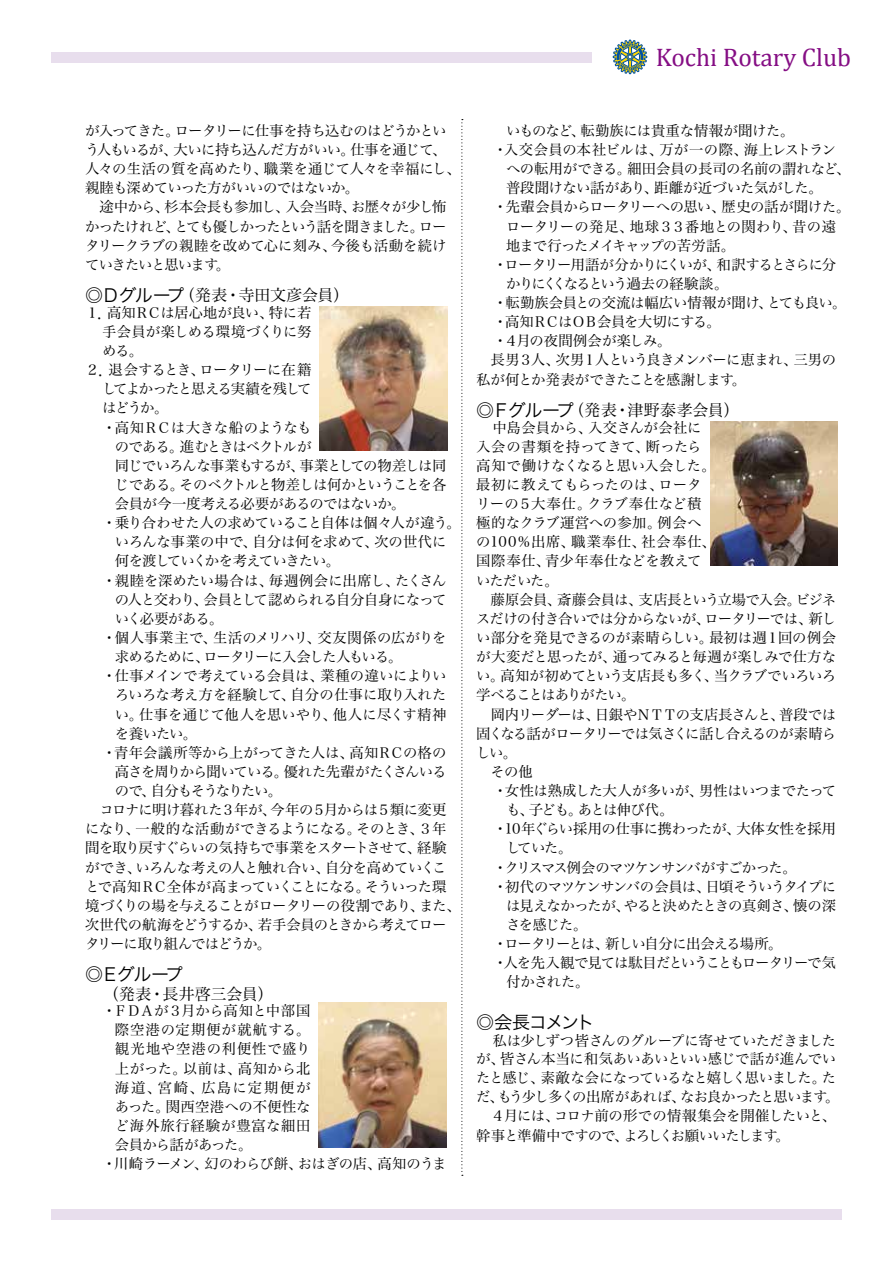
<style>
.page{position:relative;width:893px;height:1263px;background:#fff}
.page>*{position:absolute;margin:0;border:0;box-sizing:border-box;transform-origin:0 0}
.t1{font:25.5px "Cambria";color:#850e84}
.t2{font:18px "Hira Kaku Pro W3";letter-spacing:-.09em;color:#000}
.t3{font:15.9px "Hira Min Pro W3";letter-spacing:-.005em;color:#000}
.t4{font:15.9px "Hira Min Pro W3";letter-spacing:.025em;color:#000}
.t5{font:14.4px/19px "Hira Min Pro W3";letter-spacing:-.04em;color:#000}
.t6{font:14.4px "Hira Min Pro W3";letter-spacing:-.06em;color:#000}
.t7{font:14.4px "Hira Min Pro W3";letter-spacing:-.02em;color:#000}
.t8{font:14.4px "Hira Min Pro W3";letter-spacing:-.065em;color:#000}
.t9{font:14.4px "Hira Min Pro W3";letter-spacing:-.07em;color:#000}
.t10{font:14.4px "Hira Min Pro W3";letter-spacing:-.08em;color:#000}
.t11{font:14.4px "Hira Min Pro W3";color:#000}
.t12{font:14.4px "Hira Min Pro W3";letter-spacing:-.1em;color:#000}
.t13{font:14.4px "Hira Min Pro W3";letter-spacing:-.005em;color:#000}
.t14{font:14.4px "Hira Min Pro W3";letter-spacing:-.015em;color:#000}
.t15{font:14.4px "Hira Min Pro W3";letter-spacing:-.075em;color:#000}
.t16{font:14.4px "Hira Min Pro W3";letter-spacing:.01em;color:#000}
.t17{font:14.4px "Hira Min Pro W3";letter-spacing:.005em;color:#000}
.t18{font:14.4px "Hira Min Pro W3";letter-spacing:.02em;color:#000}
.t19{font:14.4px "Hira Min Pro W3";letter-spacing:-.01em;color:#000}
.t20{font:14.4px "Hira Min Pro W3";letter-spacing:-.12em;color:#000}
.t21{font:14.4px "Hira Min Pro W3";letter-spacing:.065em;color:#000}
.t22{font:14.4px "Hira Min Pro W3";letter-spacing:.06em;color:#000}
.t23{font:14.4px "Hira Min Pro W3";letter-spacing:.115em;color:#000}
.t24{font:14.4px "Hira Min Pro W3";letter-spacing:.05em;color:#000}
.s1{font-family:"Hira Kaku Pro W3";font-size:18px}
</style>
<div class="page">
<div style="left:51px;top:1209px;width:791px;height:10px;background:#e8deed"></div>
<div style="left:51px;top:52px;width:540px;height:11px;background:#e8deed"></div>
<svg style="left:613px;top:39px;width:35px;height:36px"></svg>
<img style="left:319px;top:1002px;width:127px;height:145px">
<img style="left:710px;top:421px;width:128px;height:145px">
<img style="left:320px;top:306px;width:128px;height:145px">
<svg style="left:461px;top:119px;width:2px;height:1057px"></svg>
<p class="t5" style="left:85px;top:120px;width:377px">が入ってきた。ロータリーに仕事を持ち込むのはどうかという人もいるが、大いに持ち込んだ方がいい。仕事を通じて、人々の生活の質を高めたり、職業を通じて人々を幸福にし、親睦も深めていった方がいいのではないか。<br>　途中から、杉本会長も参加し、入会当時、お歴々が少し怖かったけれど、とても優しかったという話を聞きました。ロータリークラブの親睦を改めて心に刻み、今後も活動を続けていきたいと思います。</p>
<p class="t3" style="left:85px;top:281px;width:266px"><span class="s1">◎Ｄグループ</span>（発表・寺田文彦会員）</p>
<p class="t7" style="left:85px;top:300px;width:228px">１．高知ＲＣは居心地が良い、特に若</p>
<p class="t14" style="left:102px;top:319px;width:211px">手会員が楽しめる環境づくりに努</p>
<p class="t5" style="left:102px;top:340px;width:43px">める。</p>
<p class="t5" style="left:85px;top:359px;width:228px">２．退会するとき、ロータリーに在籍</p>
<p class="t15" style="left:102px;top:377px;width:211px">してよかったと思える実績を残して</p>
<p class="t5" style="left:102px;top:397px;width:68px">はどうか。</p>
<p class="t5" style="left:102px;top:416px;width:211px">・高知ＲＣは大きな船のようなも</p>
<p class="t15" style="left:115px;top:434px;width:198px">のである。進むときはベクトルが</p>
<p class="t6" style="left:115px;top:453px;width:333px">同じでいろんな事業もするが、事業としての物差しは同</p>
<p class="t6" style="left:115px;top:472px;width:333px">じである。そのベクトルと物差しは何かということを各</p>
<p class="t5" style="left:115px;top:493px;width:292px">会員が今一度考える必要があるのではないか。</p>
<p class="t7" style="left:102px;top:510px;width:360px">・乗り合わせた人の求めていること自体は個々人が違う。</p>
<p class="t19" style="left:115px;top:530px;width:333px">いろんな事業の中で、自分は何を求めて、次の世代に</p>
<p class="t6" style="left:115px;top:549px;width:227px">何を渡していくかを考えていきたい。</p>
<p class="t17" style="left:102px;top:568px;width:346px">・親睦を深めたい場合は、毎週例会に出席し、たくさん</p>
<p class="t5" style="left:115px;top:588px;width:333px">の人と交わり、会員として認められる自分自身になって</p>
<p class="t6" style="left:115px;top:606px;width:110px">いく必要がある。</p>
<p class="t18" style="left:102px;top:625px;width:346px">・個人事業主で、生活のメリハリ、交友関係の広がりを</p>
<p class="t10" style="left:115px;top:644px;width:289px">求めるために、ロータリーに入会した人もいる。</p>
<p class="t7" style="left:102px;top:663px;width:346px">・仕事メインで考えている会員は、業種の違いによりい</p>
<p class="t13" style="left:115px;top:683px;width:333px">ろいろな考え方を経験して、自分の仕事に取り入れた</p>
<p class="t11" style="left:115px;top:702px;width:333px">い。仕事を通じて他人を思いやり、他人に尽くす精神</p>
<p class="t5" style="left:115px;top:722px;width:84px">を養いたい。</p>
<p class="t5" style="left:102px;top:741px;width:346px">・青年会議所等から上がってきた人は、高知ＲＣの格の</p>
<p class="t9" style="left:115px;top:759px;width:333px">高さを周りから聞いている。優れた先輩がたくさんいる</p>
<p class="t12" style="left:115px;top:778px;width:169px">ので、自分もそうなりたい。</p>
<p class="t8" style="left:85px;top:797px;width:363px">　コロナに明け暮れた３年が、今年の５月からは５類に変更</p>
<p class="t5" style="left:85px;top:818px;width:363px">になり、一般的な活動ができるようになる。そのとき、３年</p>
<p class="t6" style="left:85px;top:836px;width:363px">間を取り戻すぐらいの気持ちで事業をスタートさせて、経験</p>
<p class="t5" style="left:85px;top:856px;width:363px">ができ、いろんな考えの人と触れ合い、自分を高めていくこ</p>
<p class="t8" style="left:85px;top:874px;width:363px">とで高知ＲＣ全体が高まっていくことになる。そういった環</p>
<p class="t6" style="left:85px;top:893px;width:377px">境づくりの場を与えることがロータリーの役割であり、また、</p>
<p class="t5" style="left:85px;top:914px;width:363px">次世代の航海をどうするか、若手会員のときから考えてロー</p>
<p class="t12" style="left:85px;top:931px;width:188px">タリーに取り組んではどうか。</p>
<p class="t2" style="left:85px;top:958px;width:100px">◎Ｅグループ</p>
<p class="t3" style="left:103px;top:980px;width:172px">（発表・長井啓三会員）</p>
<p class="t7" style="left:102px;top:998px;width:210px">・ＦＤＡが３月から高知と中部国</p>
<p class="t21" style="left:115px;top:1018px;width:197px">際空港の定期便が就航する。</p>
<p class="t22" style="left:115px;top:1037px;width:197px">観光地や空港の利便性で盛り</p>
<p class="t16" style="left:115px;top:1056px;width:197px">上がった。以前は、高知から北</p>
<p class="t23" style="left:115px;top:1075px;width:197px">海道、宮崎、広島に定期便が</p>
<p class="t16" style="left:115px;top:1094px;width:197px">あった。関西空港への不便性な</p>
<p class="t24" style="left:115px;top:1113px;width:197px">ど海外旅行経験が豊富な細田</p>
<p class="t5" style="left:115px;top:1134px;width:139px">会員から話があった。</p>
<p class="t5" style="left:102px;top:1153px;width:346px">・川崎ラーメン、幻のわらび餅、おはぎの店、高知のうま</p>
<h1 class="t1" style="left:656px;top:42px;width:197px">Kochi Rotary Club</h1>
<p class="t13" style="left:506px;top:118px;width:290px">いものなど、転勤族には貴重な情報が聞けた。</p>
<p class="t11" style="left:493px;top:137px;width:344px">・入交会員の本社ビルは、万が一の際、海上レストラン</p>
<p class="t7" style="left:506px;top:156px;width:346px">への転用ができる。細田会員の長司の名前の謂れなど、</p>
<p class="t7" style="left:506px;top:176px;width:318px">普段聞けない話があり、距離が近づいた気がした。</p>
<p class="t5" style="left:493px;top:196px;width:359px">・先輩会員からロータリーへの思い、歴史の話が聞けた。</p>
<p class="t7" style="left:506px;top:214px;width:332px">ロータリーの発足、地球３３番地との関わり、昔の遠</p>
<p class="t8" style="left:506px;top:233px;width:231px">地まで行ったメイキャップの苦労話。</p>
<p class="t10" style="left:493px;top:252px;width:344px">・ロータリー用語が分かりにくいが、和訳するとさらに分</p>
<p class="t20" style="left:506px;top:271px;width:224px">かりにくくなるという過去の経験談。</p>
<p class="t14" style="left:493px;top:290px;width:355px">・転勤族会員との交流は幅広い情報が聞け、とても良い。</p>
<p class="t9" style="left:493px;top:309px;width:229px">・高知ＲＣはＯＢ会員を大切にする。</p>
<p class="t11" style="left:493px;top:329px;width:180px">・４月の夜間例会が楽しみ。</p>
<p class="t6" style="left:476px;top:348px;width:362px">　長男３人、次男１人という良きメンバーに恵まれ、三男の</p>
<p class="t8" style="left:476px;top:367px;width:271px">私が何とか発表ができたことを感謝します。</p>
<p class="t4" style="left:476px;top:396px;width:265px"><span class="s1">◎Ｆグループ</span>（発表・津野泰孝会員）</p>
<p class="t5" style="left:476px;top:417px;width:362px;text-indent:16px">中島会員から、入交さんが会社に<br>入会の書類を持ってきて、断ったら<br>高知で働けなくなると思い入会した。<br>最初に教えてもらったのは、ロータ<br>リーの５大奉仕。クラブ奉仕など積<br>極的なクラブ運営への参加。例会へ<br>の100％出席、職業奉仕、社会奉仕、<br>国際奉仕、青少年奉仕などを教えて<br>いただいた。<br>　藤原会員、斎藤会員は、支店長という立場で入会。ビジネスだけの付き合いでは分からないが、ロータリーでは、新しい部分を発見できるのが素晴らしい。最初は週１回の例会が大変だと思ったが、通ってみると毎週が楽しみで仕方ない。高知が初めてという支店長も多く、当クラブでいろいろ学べることはありがたい。<br>　岡内リーダーは、日銀やＮＴＴの支店長さんと、普段では固くなる話がロータリーでは気さくに話し合えるのが素晴らしい。<br>　その他</p>
<p class="t5" style="left:493px;top:780px;width:344px">・女性は熟成した大人が多いが、男性はいつまでたって</p>
<p class="t8" style="left:506px;top:797px;width:169px">も、子ども。あとは伸び代。</p>
<p class="t5" style="left:493px;top:818px;width:344px">・10年ぐらい採用の仕事に携わったが、大体女性を採用</p>
<p class="t5" style="left:506px;top:837px;width:68px">していた。</p>
<p class="t12" style="left:493px;top:855px;width:305px">・クリスマス例会のマツケンサンバがすごかった。</p>
<p class="t9" style="left:493px;top:874px;width:344px">・初代のマツケンサンバの会員は、日頃そういうタイプに</p>
<p class="t6" style="left:506px;top:893px;width:332px">は見えなかったが、やると決めたときの真剣さ、懐の深</p>
<p class="t5" style="left:506px;top:914px;width:83px">さを感じた。</p>
<p class="t9" style="left:493px;top:931px;width:291px">・ロータリーとは、新しい自分に出会える場所。</p>
<p class="t10" style="left:493px;top:950px;width:344px">・人を先入観で見ては駄目だということもロータリーで気</p>
<p class="t5" style="left:506px;top:971px;width:85px">付かされた。</p>
<p class="t2" style="left:476px;top:1006px;width:120px">◎会長コメント</p>
<p class="t5" style="left:476px;top:1029px;width:365px;text-indent:16px">私は少しずつ皆さんのグループに寄せていただきましたが、皆さん本当に和気あいあいといい感じで話が進んでいたと感じ、素敵な会になっているなと嬉しく思いました。ただ、もう少し多くの出席があれば、なお良かったと思います。　４月には、コロナ前の形での情報集会を開催したいと、幹事と準備中ですので、よろしくお願いいたします。</p>
</div>
